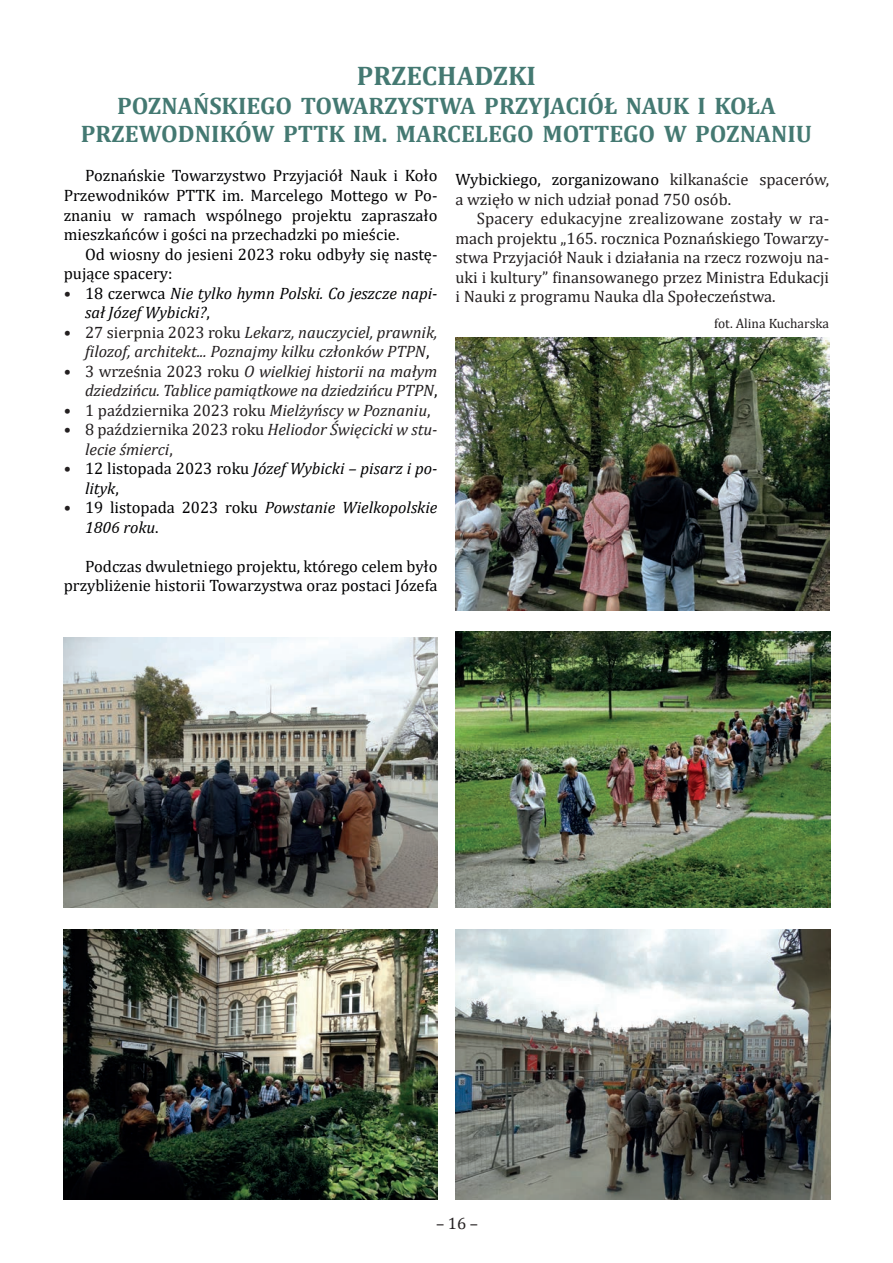
<style>
.page{position:relative;width:893px;height:1263px;background:#fff}
.page>*{position:absolute;margin:0;border:0;box-sizing:border-box;transform-origin:0 0}
.t1{font:700 27px "Cambria";color:#447972}
.t2{font:700 24px/28.8px "Cambria";color:#447972;text-align:center}
.t3{font:16.5px/19.5px "Cambria";color:#231f20}
.t4{font:16.5px/19.5px "Cambria";color:#000002;text-align:justify}
.t5{font:italic 16.5px/19.5px "Cambria";letter-spacing:-.01em;color:#231f20}
.t6{font:italic 16.5px/19.5px "Cambria";color:#000002}
.t7{font:13.5px "Cambria";color:#231f20}
.s1{color:#000002}
.s2{font-style:normal;color:#231f20}
.s3{font-style:normal}
.s4{font-style:normal;color:#000002}
.s5{font-style:italic}
</style>
<div class="page">
<img style="left:455px;top:631px;width:376px;height:276px">
<img style="left:455px;top:338px;width:374px;height:272px">
<img style="left:64px;top:638px;width:373px;height:269px">
<img style="left:64px;top:930px;width:373px;height:269px">
<img style="left:455px;top:930px;width:376px;height:269px">
<h1 class="t1" style="left:357px;top:57px;width:181px">PRZECHADZKI</h1>
<h2 class="t2" style="left:81px;top:90px;width:733px">POZNAŃSKIEGO TOWARZYSTWA PRZYJACIÓŁ NAUK I KOŁA<br>PRZEWODNIKÓW PTTK IM. MARCELEGO MOTTEGO W POZNANIU</h2>
<p class="t3" style="left:455px;top:170px;width:375px"><span class="s1">Wybickiego, zorganizowano</span> kilkanaście spacerów, a wzięło w nich udział ponad 750 osób.</p>
<p class="t3" style="left:455px;top:209px;width:375px;text-align:justify;text-indent:21px">Spacery edukacyjne zrealizowane zostały w ra&shy;mach projektu „165. rocznica Poznańskiego Towarzy&shy;stwa Przyjaciół Nauk i działania na rzecz rozwoju na&shy;uki i kultury” finansowanego przez Ministra Edukacji i Nauki z programu Nauka dla Społeczeństwa.</p>
<p class="t7" style="left:714px;top:316px;width:117px">fot. Alina Kucharska</p>
<p class="t4" style="left:64px;top:166px;width:375px;text-indent:21px">Poznańskie Towarzystwo Przyjaciół Nauk i Koło Przewodników PTTK im. Marcelego Mottego w Po&shy;znaniu w ramach wspólnego projektu zapraszało mieszkańców i gości na przechadzki po mieście.</p>
<p class="t4" style="left:64px;top:244px;width:375px;text-indent:21px">Od wiosny do jesieni 2023 roku odbyły się nastę&shy;pujące spacery:</p>
<p class="t6" style="left:85px;top:282px;width:354px;text-indent:-21px"><span class="s2">•</span> <span class="s3">18 czerwca</span> Nie tylko hymn Polski. Co jeszcze napi&shy;sał Józef Wybicki?<span class="s3">,</span></p>
<p class="t5" style="left:85px;top:321px;width:354px;text-indent:-21px"><span class="s3">• 27 sierpnia 2023 roku</span> Lekarz, nauczyciel, prawnik, filozof, architekt... Poznajmy kilku członków PTPN<span class="s4">,</span></p>
<p class="t5" style="left:64px;top:360px;width:375px;text-align:right"><span class="s3">• 3 września 2023 roku</span> O wielkiej historii na małym dziedzińcu. Tablice pamiątkowe na dziedzińcu PTPN<span class="s4">,</span></p>
<p class="t3" style="left:64px;top:400px;width:368px">• 1 października 2023 roku <span class="s5">Mielżyńscy w Poznaniu</span>,</p>
<p class="t5" style="left:85px;top:419px;width:354px;text-indent:-21px"><span class="s3">• 8 października 2023 roku</span> Heliodor Święcicki w stu&shy;lecie śmierci<span class="s3">,</span></p>
<p class="t6" style="left:85px;top:458px;width:354px;text-indent:-21px"><span class="s2">•</span> <span class="s3">12 listopada 2023 roku</span> Józef Wybicki – pisarz i po&shy;lityk<span class="s3">,</span></p>
<p class="t6" style="left:85px;top:497px;width:354px;text-indent:-21px"><span class="s2">•</span> <span class="s3">19 listopada 2023 roku</span> Powstanie Wielkopolskie<br>1806 roku<span class="s3">.</span></p>
<p class="t4" style="left:64px;top:556px;width:375px;text-align:right">Podczas dwuletniego projektu, którego celem było przybliżenie historii Towarzystwa oraz postaci Józefa</p>
<p class="t3" style="left:436px;top:1213px;width:44px">– 16 –</p>
</div>
